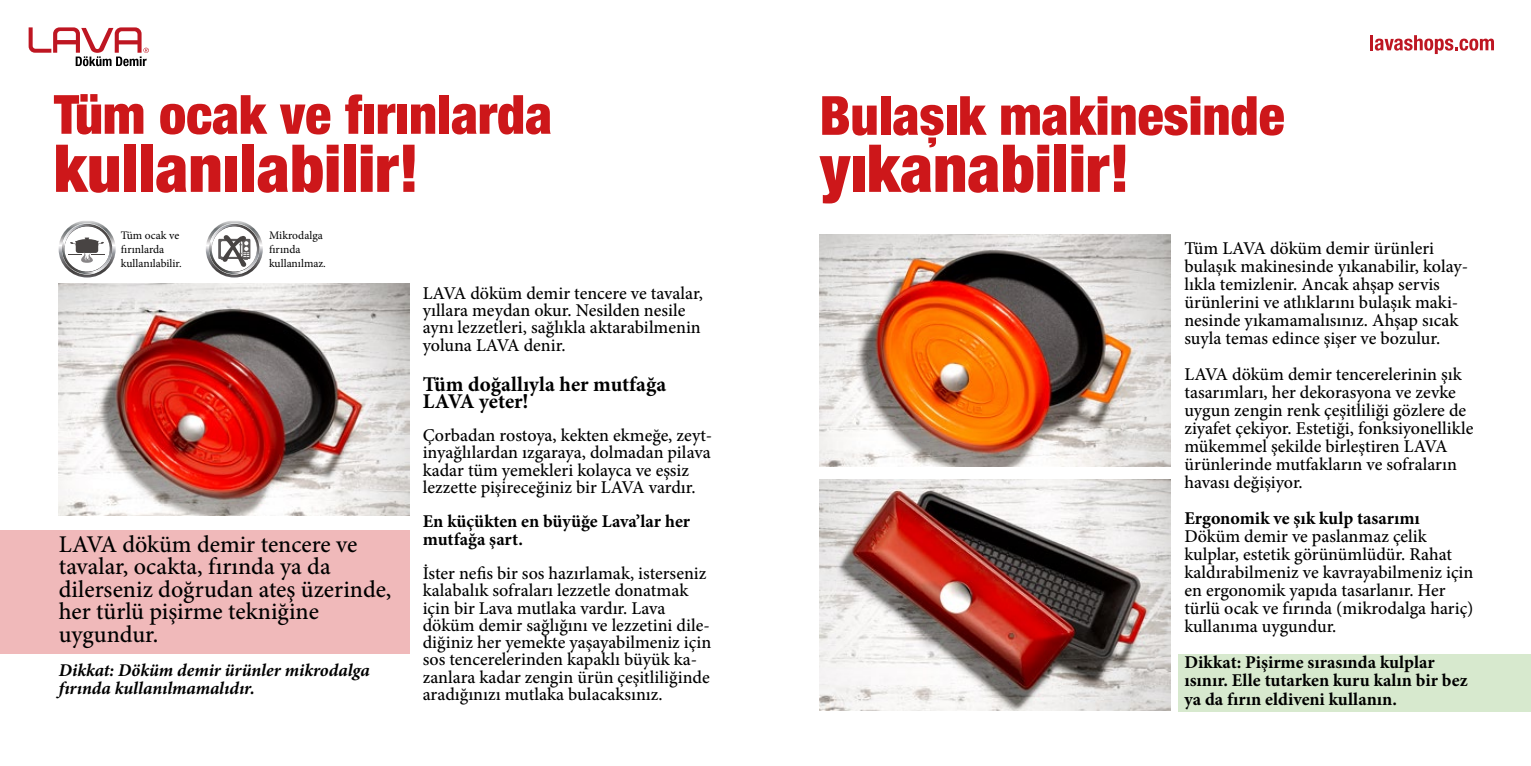
<style>
.page{position:relative;width:1531px;height:766px;background:#fff}
.page>*{position:absolute;margin:0;border:0;box-sizing:border-box;transform-origin:0 0}
.t1{font:900 condensed 66px "Helvetica Neue LT Pro";color:#cd171a}
.t2{font:900 condensed 54px "Helvetica Neue LT Pro";color:#cd171a}
.t3{font:500 24px/22.5px "Minion Pro";color:#000}
.t4{font:700 21px/17.2px "Minion Pro";color:#000}
.t5{font:500 18px/18px "Minion Pro";color:#000}
.t6{font:700 18px/18px "Minion Pro";color:#000}
.t7{font:italic 700 18px/17.2px "Minion Pro";letter-spacing:-.005em;color:#000}
.t8{font:11.55px/13.8px "Minion Pro";color:#000}
</style>
<div class="page">
<svg style="left:29px;top:27px;width:120px;height:39px"></svg>
<hr style="left:1370px;top:35px;width:3px;height:15px;background:#be1622">
<svg style="left:1375px;top:35px;width:119px;height:19px"></svg>
<div style="left:0;top:530px;width:410px;height:124px;background:#f0b9ba"></div>
<img style="left:819px;top:479px;width:351px;height:231px">
<div style="left:1178px;top:654px;width:353px;height:57px;background:#d7e9ce"></div>
<img style="left:819px;top:235px;width:351px;height:231px">
<img style="left:59px;top:283px;width:351px;height:232px">
<svg style="left:59px;top:221px;width:57px;height:56px"></svg>
<svg style="left:206px;top:221px;width:57px;height:56px"></svg>
<h2 class="t2" style="left:54px;top:81px;width:500px">Tüm ocak ve fırınlarda</h2>
<h1 class="t1" style="left:54px;top:128px;width:367px">kullanılabilir!</h1>
<p class="t8" style="left:121px;top:228px;width:63px">Tüm ocak ve fırınlarda kullanılabilir.</p>
<p class="t8" style="left:269px;top:229px;width:58px">Mikrodalga fırında kullanılmaz.</p>
<h3 class="t3" style="left:59px;top:532px;width:334px">LAVA döküm demir tencere ve tavalar, ocakta, fırında ya da dilerseniz doğrudan ateş üzerinde, her türlü pişirme tekniğine uygundur.</h3>
<p class="t7" style="left:59px;top:661px;width:313px">Dikkat: Döküm demir ürünler mikrodalga fırında kullanılmamalıdır.</p>
<p class="t5" style="left:423px;top:284px;width:282px;line-height:17.2px">LAVA döküm demir tencere ve tavalar, yıllara meydan okur. Nesilden nesile aynı lezzetleri, sağlıkla aktarabilmenin yoluna LAVA denir.</p>
<p class="t4" style="left:423px;top:375px;width:245px">Tüm doğallıyla her mutfağa<br>LAVA yeter!</p>
<p class="t5" style="left:423px;top:426px;width:291px;line-height:17.2px">Çorbadan rostoya, kekten ekmeğe, zeyt&shy;inyağlılardan ızgaraya, dolmadan pilava kadar tüm yemekleri kolayca ve eşsiz lezzette pişireceğiniz bir LAVA vardır.</p>
<p class="t6" style="left:423px;top:512px;width:269px;line-height:17.2px">En küçükten en büyüğe Lava’lar her mutfağa şart.</p>
<p class="t5" style="left:423px;top:564px;width:290px;line-height:17.2px">İster nefis bir sos hazırlamak, isterseniz kalabalık sofraları lezzetle donatmak için bir Lava mutlaka vardır. Lava döküm demir sağlığını ve lezzetini dile&shy;diğiniz her yemekte yaşayabilmeniz için sos tencerelerinden kapaklı büyük ka&shy;zanlara kadar zengin ürün çeşitliliğinde aradığınızı mutlaka bulacaksınız.</p>
<h2 class="t2" style="left:819px;top:82px;width:467px">Bulaşık makinesinde</h2>
<h1 class="t1" style="left:819px;top:128px;width:312px">yıkanabilir!</h1>
<p class="t5" style="left:1184px;top:239px;width:285px">Tüm LAVA döküm demir ürünleri bulaşık makinesinde yıkanabilir, kolay&shy;lıkla temizlenir. Ancak ahşap servis ürünlerini ve atlıklarını bulaşık maki&shy;nesinde yıkamamalısınız. Ahşap sıcak suyla temas edince şişer ve bozulur.</p>
<p class="t5" style="left:1184px;top:365px;width:290px">LAVA döküm demir tencerelerinin şık tasarımları, her dekorasyona ve zevke uygun zengin renk çeşitliliği gözlere de ziyafet çekiyor. Estetiği, fonksiyonellikle mükemmel şekilde birleştiren LAVA ürünlerinde mutfakların ve sofraların havası değişiyor.</p>
<p class="t6" style="left:1184px;top:509px;width:237px">Ergonomik ve şık kulp tasarımı</p>
<p class="t5" style="left:1184px;top:527px;width:291px">Döküm demir ve paslanmaz çelik kulplar, estetik görünümlüdür. Rahat kaldırabilmeniz ve kavrayabilmeniz için en ergonomik yapıda tasarlanır. Her türlü ocak ve fırında (mikrodalga hariç) kullanıma uygundur.</p>
<p class="t6" style="left:1184px;top:653px;width:285px">Dikkat: Pişirme sırasında kulplar ısınır. Elle tutarken kuru kalın bir bez ya da fırın eldiveni kullanın.</p>
</div>
